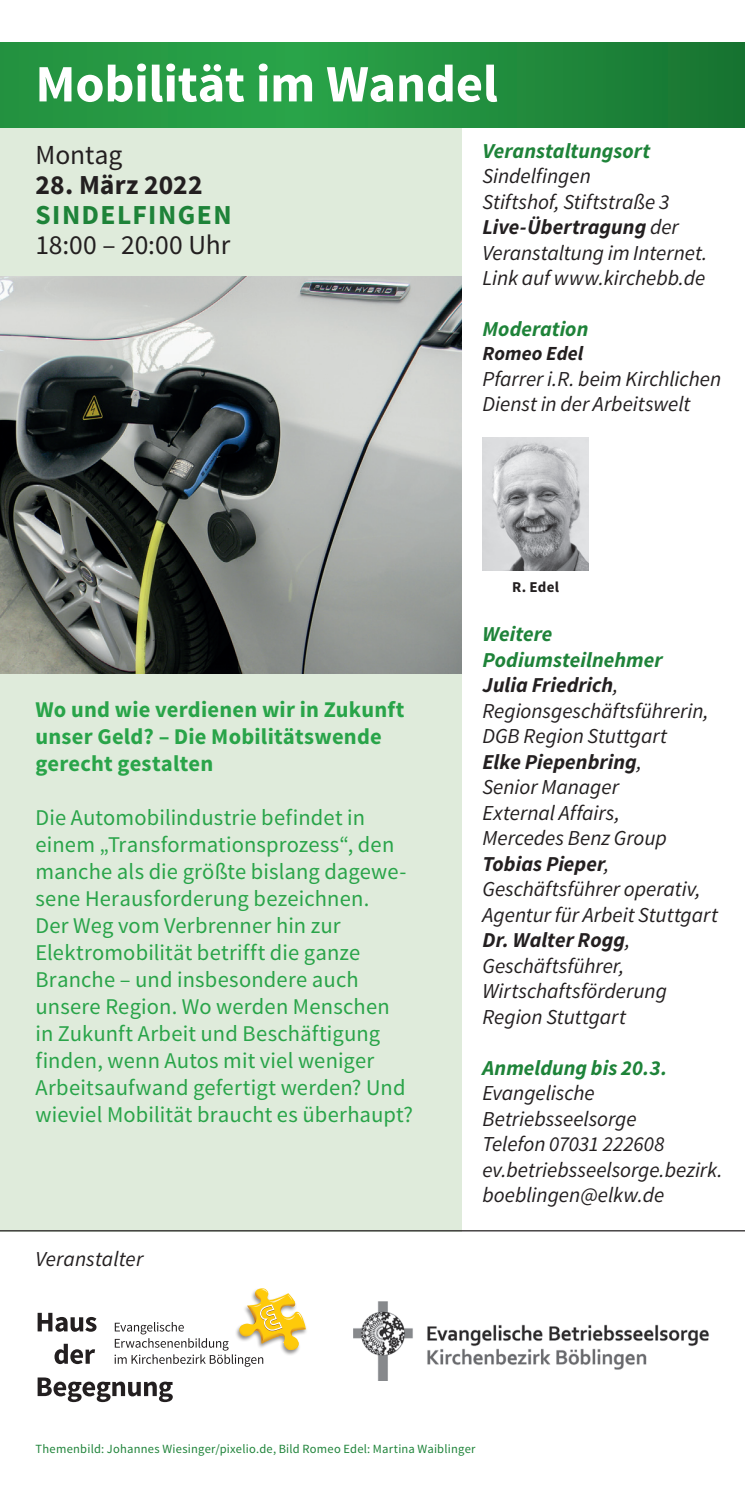
<style>
.page{position:relative;width:745px;height:1489px;background:#fff}
.page>*{position:absolute;margin:0;border:0;box-sizing:border-box;transform-origin:0 0}
.t1{font:700 52.5px "Source Sans Pro";letter-spacing:-.005em;color:#fff}
.t2{font:27.5px "Source Sans Pro";letter-spacing:-.005em;color:#231f20}
.t3{font:700 27.5px "Source Sans Pro";letter-spacing:.055em;color:#1e8339}
.t4{font:700 27.5px "Source Sans Pro";color:#231f20}
.t5{font:22.5px/27px "Source Sans Pro";letter-spacing:.005em;color:#29a449}
.t6{font:700 22.5px/27px "Source Sans Pro";letter-spacing:.01em;color:#29a449}
.t7{font:italic 21.25px/25.5px "Source Sans Pro";letter-spacing:-.005em;color:#231f20}
.t8{font:italic 700 21.25px "Source Sans Pro";color:#1e8339}
.t9{font:italic 700 20px "Source Sans Pro";letter-spacing:.005em;color:#231f20}
.t10{font:700 15px "Source Sans Pro";color:#231f20}
.t11{font:12.5px "Source Sans Pro";letter-spacing:.02em;color:#1e8339}
.s1{font-weight:700}
.s2{font-weight:700;color:#1e8339}
</style>
<div class="page">
<div style="left:0;top:119px;width:461px;height:1112px;background:#dfebdb"></div>
<svg style="left:0;top:43px;width:744px;height:85px;background:#22913f"></svg>
<img style="left:482px;top:438px;width:106px;height:132px">
<img style="left:0;top:276px;width:461px;height:397px">
<hr style="left:0;top:1230px;width:744px;height:1px;background:#231f20">
<svg style="left:114px;top:1288px;width:191px;height:78px"></svg>
<svg style="left:38px;top:1312px;width:58px;height:19px"></svg>
<svg style="left:54px;top:1343px;width:41px;height:20px"></svg>
<svg style="left:38px;top:1377px;width:135px;height:24px"></svg>
<img style="left:353px;top:1301px;width:357px;height:78px">
<h1 class="t1" style="left:35px;top:50px;width:463px">Mobilität im Wandel</h1>
<p class="t2" style="left:35px;top:138px;width:88px">Montag</p>
<p class="t4" style="left:35px;top:167px;width:168px">28. März 2022</p>
<p class="t3" style="left:35px;top:197px;width:198px">SINDELFINGEN</p>
<p class="t2" style="left:35px;top:228px;width:196px">18:00 – 20:00 Uhr</p>
<p class="t6" style="left:35px;top:696px;width:370px">Wo und wie verdienen wir in Zukunft unser Geld? – Die Mobilitätswende gerecht gestalten</p>
<p class="t5" style="left:35px;top:804px;width:379px">Die Automobilindustrie befindet in einem „Transformationsprozess“, den manche als die größte bislang dagewe&shy;sene Herausforderung bezeichnen.<br>Der Weg vom Verbrenner hin zur Elektromobilität betrifft die ganze Branche – und insbesondere auch unsere Region. Wo werden Menschen in Zukunft Arbeit und Beschäftigung finden, wenn Autos mit viel weniger Arbeitsaufwand gefertigt werden? Und wieviel Mobilität braucht es überhaupt?</p>
<p class="t7" style="left:35px;top:1245px;width:109px">Veranstalter</p>
<p class="t8" style="left:482px;top:137px;width:169px">Veranstaltungsort</p>
<p class="t7" style="left:482px;top:163px;width:226px">Sindelfingen<br>Stiftshof, Stiftstraße 3<br><span class="s1">Live-Übertragung</span> der<br>Veranstaltung im Internet.<br>Link auf www.kirchebb.de</p>
<p class="t8" style="left:482px;top:316px;width:107px">Moderation</p>
<p class="t9" style="left:482px;top:341px;width:102px">Romeo Edel</p>
<p class="t7" style="left:482px;top:366px;width:240px">Pfarrer i.R. beim Kirchlichen<br>Dienst in der Arbeitswelt</p>
<p class="t10" style="left:511px;top:577px;width:49px">R. Edel</p>
<p class="t7" style="left:482px;top:621px;width:237px"><span class="s2">Weitere<br>Podiumsteilnehmer<br></span><span class="s1">Julia Friedrich</span>,<br>Regionsgeschäftsführerin,<br>DGB Region Stuttgart<br><span class="s1">Elke Piepenbring</span>,<br>Senior Manager<br>External Affairs,<br>Mercedes Benz Group<br><span class="s1">Tobias Pieper</span>,<br>Geschäftsführer operativ,<br>Agentur für Arbeit Stuttgart<br><span class="s1">Dr. Walter Rogg</span>,<br>Geschäftsführer,<br>Wirtschaftsförderung<br>Region Stuttgart</p>
<p class="t8" style="left:482px;top:1054px;width:186px">Anmeldung bis 20.3.</p>
<p class="t7" style="left:482px;top:1080px;width:242px">Evangelische<br>Betriebsseelsorge<br>Telefon 07031 222608 ev.betriebsseelsorge.bezirk. boeblingen@elkw.de</p>
<p class="t11" style="left:35px;top:1440px;width:441px">Themenbild: Johannes Wiesinger/pixelio.de, Bild Romeo Edel: Martina Waiblinger</p>
</div>
